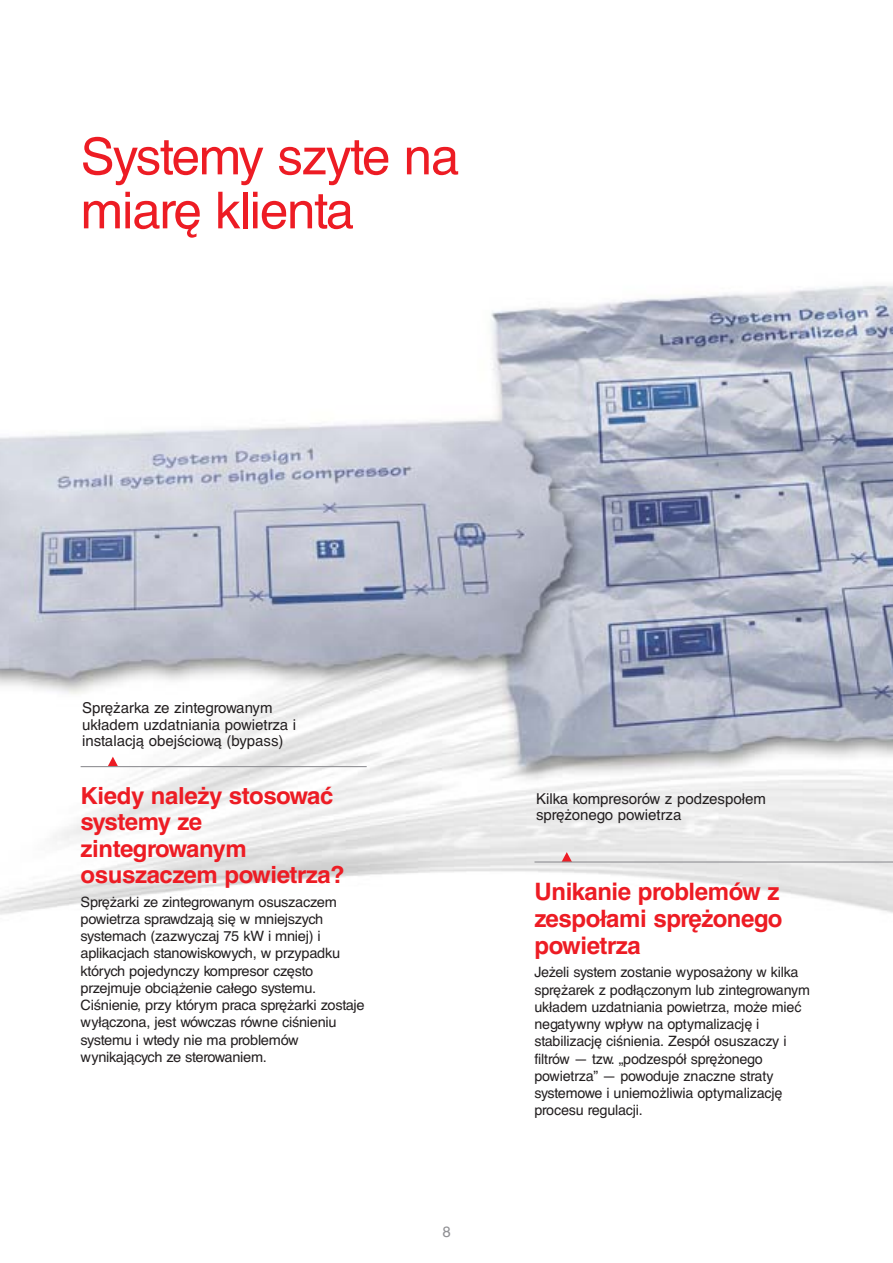
<style>
.page{position:relative;width:893px;height:1263px;background:#fff}
.page>*{position:absolute;margin:0;border:0;box-sizing:border-box;transform-origin:0 0}
.t1{font:51px/54px "Helvetica CE";letter-spacing:-.02em;color:#ed1c24}
.t2{font:700 24px/27px "Helvetica CE";letter-spacing:-.015em;color:#ed1c24}
.t3{font:700 23.55px/26.4px "Helvetica CE";letter-spacing:-.015em;color:#ed1c24}
.t4{font:15px/16.5px "Helvetica CE";color:#231f20}
.t5{font:15px "Helvetica CE";color:#919195}
.t6{font:14.25px/17.2px "Helvetica CE";letter-spacing:-.015em;color:#231f20}
</style>
<div class="page">
<img style="left:0;top:285px;width:892px;height:630px">
<svg style="left:561px;top:852px;width:11px;height:9px"></svg>
<hr style="left:534px;top:861px;width:358px;height:2px;background:#919195">
<svg style="left:108px;top:757px;width:10px;height:9px"></svg>
<hr style="left:81px;top:766px;width:285px;height:1px;background:#919195">
<h1 class="t1" style="left:81px;top:135px;width:380px">Systemy szyte na miarę klienta</h1>
<p class="t4" style="left:82px;top:701px;width:215px">Sprężarka ze zintegrowanym układem uzdatniania powietrza i instalacją obejściową (bypass)</p>
<h3 class="t3" style="left:81px;top:785px;width:266px">Kiedy należy stosować systemy ze zintegrowanym osuszaczem powietrza?</h3>
<p class="t6" style="left:81px;top:894px;width:285px">Sprężarki ze zintegrowanym osuszaczem powietrza sprawdzają się w mniejszych systemach (zazwyczaj 75 kW i mniej) i aplikacjach stanowiskowych, w przypadku których pojedynczy kompresor często przejmuje obciążenie całego systemu.<br>Ciśnienie, przy którym praca sprężarki zostaje wyłączona, jest wówczas równe ciśnieniu systemu i wtedy nie ma problemów wynikających ze sterowaniem.</p>
<p class="t5" style="left:442px;top:1226px;width:10px">8</p>
<p class="t4" style="left:536px;top:792px;width:231px">Kilka kompresorów z podzespołem sprężonego powietrza</p>
<h2 class="t2" style="left:534px;top:881px;width:249px">Unikanie problemów z zespołami sprężonego powietrza</h2>
<p class="t6" style="left:534px;top:965px;width:277px">Jeżeli system zostanie wyposażony w kilka sprężarek z podłączonym lub zintegrowanym układem uzdatniania powietrza, może mieć negatywny wpływ na optymalizację i stabilizację ciśnienia. Zespół osuszaczy i filtrów — tzw. „podzespół sprężonego powietrza” — powoduje znaczne straty systemowe i uniemożliwia optymalizację procesu regulacji.</p>
</div>
